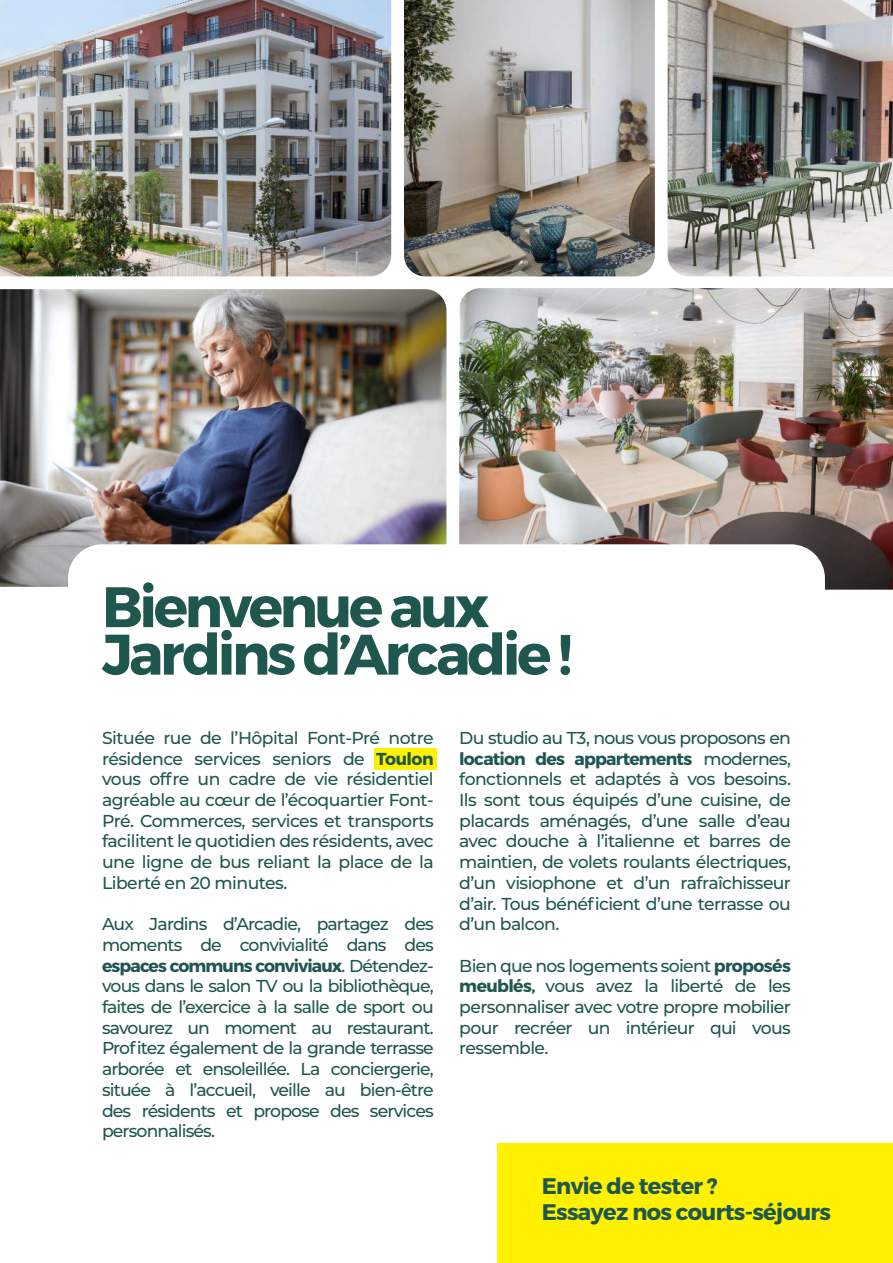
<style>
.page{position:relative;width:893px;height:1263px;background:#fff}
.page>*{position:absolute;margin:0;border:0;box-sizing:border-box;transform-origin:0 0}
.t1{font:700 57px/47.5px "Montserrat";letter-spacing:-.06em;color:#1f564e}
.t2{font:700 22.5px/26.5px "Montserrat";letter-spacing:-.03em;color:#1f564e}
.t3{font:500 17.25px/20.7px "Montserrat";letter-spacing:-.04em;color:#1f564e;text-align:justify}
.s1{font-weight:700}
</style>
<div class="page">
<img style="left:668px;top:0;width:225px;height:276px">
<img style="left:404px;top:0;width:251px;height:276px">
<img style="left:0;top:0;width:391px;height:276px">
<img style="left:0;top:289px;width:446px;height:298px">
<img style="left:459px;top:288px;width:434px;height:302px">
<div style="left:374px;top:748px;width:62px;height:21px;background:#fff101"></div>
<div style="left:68px;top:544px;width:757px;height:177px;background:#fff;border-radius:34px"></div>
<div style="left:497px;top:1144px;width:396px;height:119px;background:#fff101"></div>
<h1 class="t1" style="left:102px;top:584px;width:472px">Bienvenue aux<br>Jardins d’Arcadie !</h1>
<p class="t3" style="left:102px;top:727px;width:333px">Située rue de l’Hôpital Font-Pré notre résidence services seniors de <span class="s1">Toulon </span>vous offre un cadre de vie résidentiel agréable au cœur de l’écoquartier Font-Pré. Commerces, services et transports facilitent le quotidien des résidents, avec une ligne de bus reliant la place de la Liberté en 20 minutes.</p>
<p class="t3" style="left:102px;top:913px;width:333px">Aux Jardins d’Arcadie, partagez des moments de convivialité dans des <span class="s1">espaces communs conviviaux</span>. Détendez&shy;vous dans le salon TV ou la bibliothèque, faites de l’exercice à la salle de sport ou savourez un moment au restaurant.<br>Profitez également de la grande terrasse arborée et ensoleillée. La conciergerie, située à l’accueil, veille au bien-être des résidents et propose des services personnalisés.</p>
<p class="t3" style="left:459px;top:727px;width:333px">Du studio au T3, nous vous proposons en <span class="s1">location des appartements</span> modernes, fonctionnels et adaptés à vos besoins.<br>Ils sont tous équipés d’une cuisine, de placards aménagés, d’une salle d’eau avec douche à l’italienne et barres de maintien, de volets roulants électriques, d’un visiophone et d’un rafraîchisseur d’air. Tous bénéficient d’une terrasse ou d’un balcon.</p>
<p class="t3" style="left:459px;top:954px;width:333px">Bien que nos logements soient <span class="s1">proposés meublés,</span> vous avez la liberté de les personnaliser avec votre propre mobilier pour recréer un intérieur qui vous ressemble.</p>
<h2 class="t2" style="left:542px;top:1173px;width:291px">Envie de tester ?<br>Essayez nos courts-séjours</h2>
</div>
